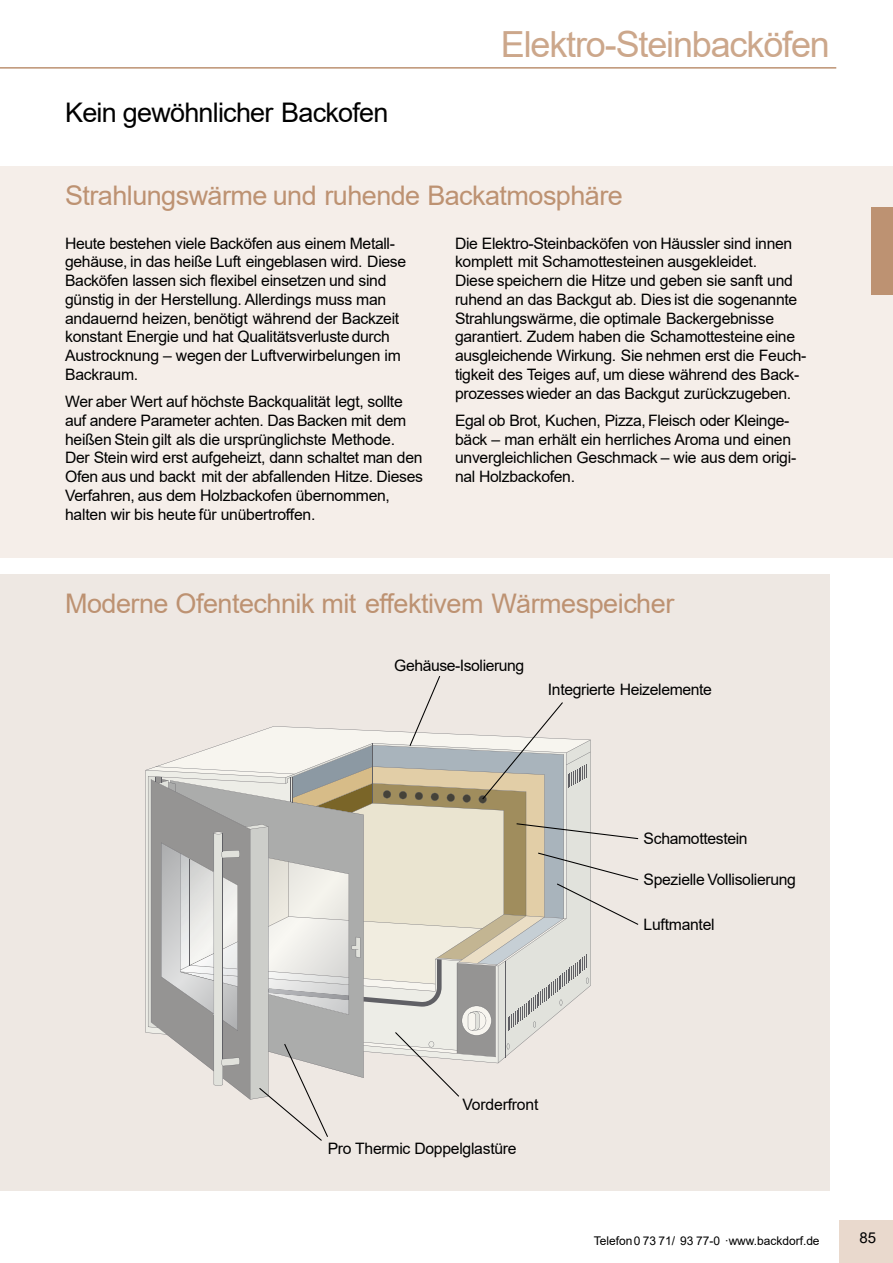
<style>
.page{position:relative;width:893px;height:1263px;background:#fff}
.page>*{position:absolute;margin:0;border:0;box-sizing:border-box;transform-origin:0 0}
.t1{font:36px "Arial";letter-spacing:-.03em;color:#cca78b}
.t2{font:27px "Arial";letter-spacing:-.02em;color:#bd9272}
.t3{font:27px "Arial";letter-spacing:-.03em;color:#000}
.t4{font:15.75px/18.8px "Arial";letter-spacing:-.02em;color:#000}
.t5{font:15px "Arial";color:#000}
.t6{font:12px "Arial";color:#000}
</style>
<div class="page">
<div style="left:0;top:574px;width:829px;height:616px;background:#eee8e3"></div>
<div style="left:0;top:166px;width:892px;height:391px;background:#f5eee9"></div>
<svg style="left:146px;top:676px;width:493px;height:465px"></svg>
<div style="left:871px;top:207px;width:21px;height:87px;background:#bd9272"></div>
<div style="left:839px;top:1220px;width:53px;height:42px;background:#e9d9cd"></div>
<hr style="left:0;top:67px;width:836px;height:2px;background:#bd9272">
<h2 class="t3" style="left:65px;top:102px;width:325px">Kein gewöhnlicher Backofen</h2>
<h1 class="t1" style="left:501px;top:31px;width:330px">Elektro-Steinbacköfen</h1>
<h2 class="t2" style="left:65px;top:185px;width:559px">Strahlungswärme und ruhende Backatmosphäre</h2>
<p class="t4" style="left:65px;top:235px;width:342px">Heute bestehen viele Backöfen aus einem Metall&shy;gehäuse, in das heiße Luft eingeblasen wird. Diese Backöfen lassen sich flexibel einsetzen und sind günstig in der Herstellung. Allerdings muss man andauernd heizen, benötigt während der Backzeit konstant Energie und hat Qualitätsverluste durch Austrocknung – wegen der Luftverwirbelungen im Backraum.</p>
<p class="t4" style="left:65px;top:393px;width:359px">Wer aber Wert auf höchste Backqualität legt, sollte auf andere Parameter achten. Das Backen mit dem heißen Stein gilt als die ursprünglichste Methode.<br>Der Stein wird erst aufgeheizt, dann schaltet man den Ofen aus und backt mit der abfallenden Hitze. Dieses Verfahren, aus dem Holzbackofen übernommen, halten wir bis heute für unübertroffen.</p>
<p class="t4" style="left:455px;top:235px;width:353px">Die Elektro-Steinbacköfen von Häussler sind innen komplett mit Schamottesteinen ausgekleidet.<br>Diese speichern die Hitze und geben sie sanft und ruhend an das Backgut ab. Dies ist die sogenannte Strahlungswärme, die optimale Backergebnisse garantiert. Zudem haben die Schamottesteine eine ausgleichende Wirkung. Sie nehmen erst die Feuch&shy;tigkeit des Teiges auf, um diese während des Back&shy;prozesses wieder an das Backgut zurückzugeben.</p>
<p class="t4" style="left:455px;top:412px;width:343px">Egal ob Brot, Kuchen, Pizza, Fleisch oder Kleinge&shy;bäck – man erhält ein herrliches Aroma und einen unvergleichlichen Geschmack – wie aus dem origi&shy;nal Holzbackofen.</p>
<h2 class="t2" style="left:65px;top:593px;width:610px">Moderne Ofentechnik mit effektivem Wärmespeicher</h2>
<p class="t4" style="left:394px;top:657px;width:131px">Gehäuse-Isolierung</p>
<p class="t4" style="left:548px;top:681px;width:165px">Integrierte Heizelemente</p>
<p class="t4" style="left:643px;top:830px;width:106px">Schamottestein</p>
<p class="t4" style="left:643px;top:871px;width:154px">Spezielle Vollisolierung</p>
<p class="t4" style="left:643px;top:916px;width:73px">Luftmantel</p>
<p class="t4" style="left:462px;top:1096px;width:77px">Vorderfront</p>
<p class="t4" style="left:327px;top:1140px;width:190px">Pro Thermic Doppelglastüre</p>
<p class="t6" style="left:594px;top:1236px;width:227px">Telefon 0 73 71/ 93 77-0 ·www.backdorf.de</p>
<p class="t5" style="left:859px;top:1232px;width:18px">85</p>
</div>
